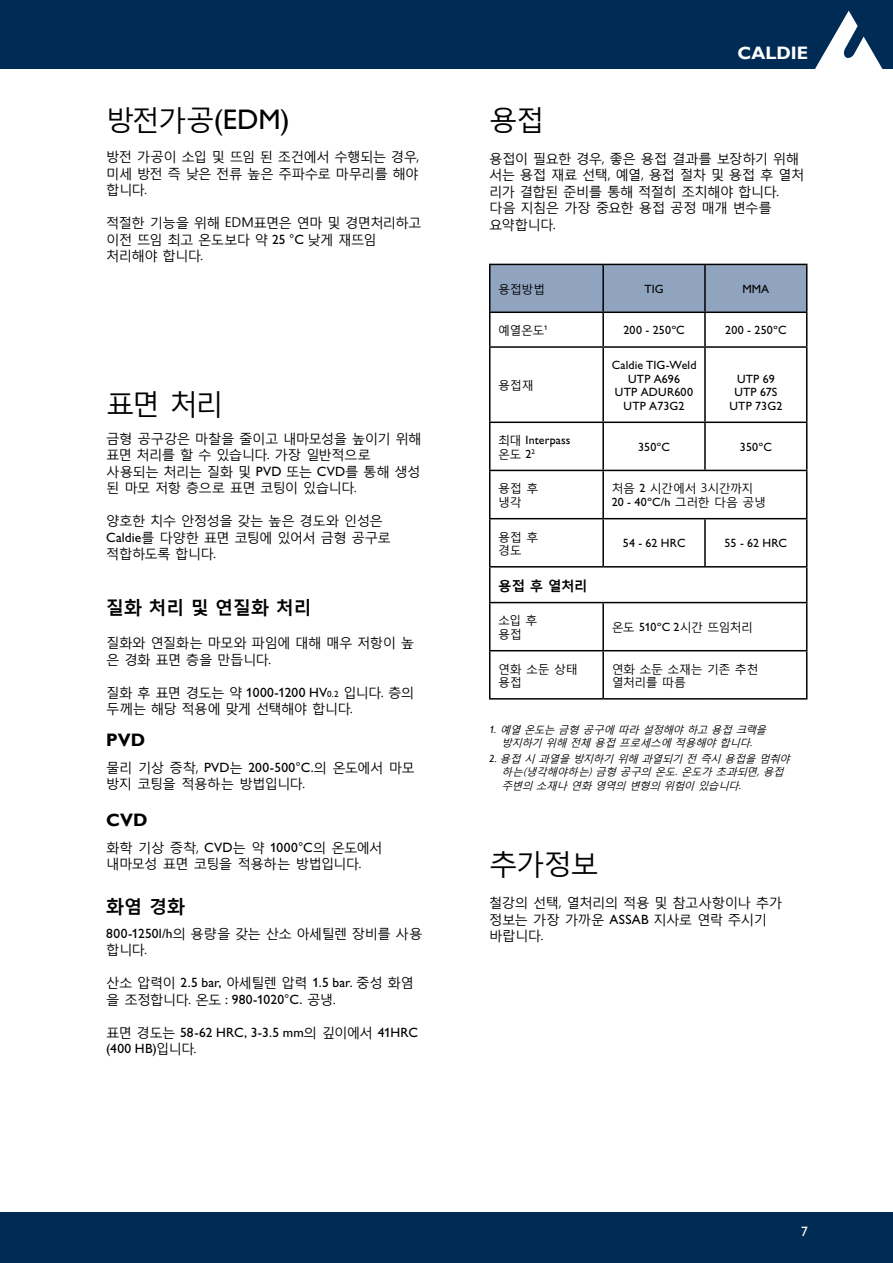
<style>
.page{position:relative;width:893px;height:1263px;background:#fff}
.page>*{position:absolute;margin:0;border:0;box-sizing:border-box;transform-origin:0 0}
.t1{font:28.5px "Malgun Gothic";letter-spacing:-.06em;color:#000}
.t2{font:28.5px "Assab Gill";color:#000}
.t3{font:700 18px "Malgun Gothic";color:#000}
.t4{font:700 18px "Uddeholm Gill";color:#fff}
.t5{font:700 18px "Uddeholm Gill";color:#000}
.t6{font:13.5px/16.5px "Malgun Gothic";letter-spacing:-.055em;color:#000}
.t7{font:13.5px/16.5px "Assab Gill";letter-spacing:.005em;color:#000}
.t8{font:700 13.5px "Malgun Gothic";color:#000}
.t9{font:13.5px "Uddeholm Gill";color:#fff}
.t10{font:12px/13.5px "Assab Gill";letter-spacing:.015em;color:#000;text-align:center}
.t11{font:12px/13.5px "Malgun Gothic";letter-spacing:-.04em;color:#000}
.t12{font:12px "Uddeholm Gill";letter-spacing:.01em;color:#000}
.t13{font:italic 10.5px/13.5px "Malgun Gothic";color:#000;text-align:center}
.s1{font-family:"Malgun Gothic"}
.s2{font-family:"Assab Gill"}
.s3{font-family:"Uddeholm Gill"}
.s4{font-family:"Assab Gill";font-size:9px}
</style>
<div class="page">
<div style="left:0;top:1212px;width:893px;height:51px;background:#002b54"></div>
<div style="left:0;top:0;width:893px;height:68px;background:#002b54"></div>
<svg style="left:811px;top:11px;width:76px;height:58px"></svg>
<div style="left:490px;top:265px;width:316px;height:46px;background:#90a4c0"></div>
<hr style="left:489px;top:264px;width:114px;height:1px;background:#000">
<hr style="left:489px;top:265px;width:1px;height:46px;background:#000">
<hr style="left:603px;top:264px;width:102px;height:1px;background:#000">
<hr style="left:602px;top:265px;width:2px;height:46px;background:#000">
<hr style="left:705px;top:264px;width:102px;height:1px;background:#000">
<hr style="left:704px;top:265px;width:2px;height:46px;background:#000">
<hr style="left:806px;top:265px;width:1px;height:46px;background:#000">
<hr style="left:489px;top:311px;width:114px;height:2px;background:#000">
<hr style="left:489px;top:313px;width:1px;height:33px;background:#000">
<hr style="left:603px;top:311px;width:102px;height:2px;background:#000">
<hr style="left:602px;top:313px;width:2px;height:33px;background:#000">
<hr style="left:705px;top:311px;width:102px;height:2px;background:#000">
<hr style="left:704px;top:313px;width:2px;height:33px;background:#000">
<hr style="left:806px;top:313px;width:1px;height:33px;background:#000">
<hr style="left:489px;top:346px;width:114px;height:2px;background:#000">
<hr style="left:489px;top:348px;width:1px;height:73px;background:#000">
<hr style="left:603px;top:346px;width:102px;height:2px;background:#000">
<hr style="left:602px;top:348px;width:2px;height:73px;background:#000">
<hr style="left:705px;top:346px;width:102px;height:2px;background:#000">
<hr style="left:704px;top:348px;width:2px;height:73px;background:#000">
<hr style="left:806px;top:348px;width:1px;height:73px;background:#000">
<hr style="left:489px;top:421px;width:114px;height:2px;background:#000">
<hr style="left:489px;top:423px;width:1px;height:47px;background:#000">
<hr style="left:603px;top:421px;width:102px;height:2px;background:#000">
<hr style="left:602px;top:423px;width:2px;height:47px;background:#000">
<hr style="left:705px;top:421px;width:102px;height:2px;background:#000">
<hr style="left:704px;top:423px;width:2px;height:47px;background:#000">
<hr style="left:806px;top:423px;width:1px;height:47px;background:#000">
<hr style="left:489px;top:470px;width:114px;height:1px;background:#000">
<hr style="left:489px;top:471px;width:1px;height:47px;background:#000">
<hr style="left:603px;top:470px;width:102px;height:1px;background:#000">
<hr style="left:602px;top:471px;width:2px;height:47px;background:#000">
<hr style="left:705px;top:470px;width:102px;height:1px;background:#000">
<hr style="left:806px;top:471px;width:1px;height:47px;background:#000">
<hr style="left:489px;top:518px;width:114px;height:1px;background:#000">
<hr style="left:489px;top:519px;width:1px;height:47px;background:#000">
<hr style="left:603px;top:518px;width:102px;height:1px;background:#000">
<hr style="left:602px;top:519px;width:2px;height:47px;background:#000">
<hr style="left:705px;top:518px;width:102px;height:1px;background:#000">
<hr style="left:704px;top:519px;width:2px;height:47px;background:#000">
<hr style="left:806px;top:519px;width:1px;height:47px;background:#000">
<hr style="left:489px;top:566px;width:114px;height:1px;background:#000">
<hr style="left:489px;top:567px;width:1px;height:35px;background:#000">
<hr style="left:603px;top:566px;width:102px;height:1px;background:#000">
<hr style="left:705px;top:566px;width:102px;height:1px;background:#000">
<hr style="left:806px;top:567px;width:1px;height:35px;background:#000">
<hr style="left:489px;top:602px;width:114px;height:1px;background:#000">
<hr style="left:489px;top:603px;width:1px;height:47px;background:#000">
<hr style="left:603px;top:602px;width:102px;height:1px;background:#000">
<hr style="left:602px;top:603px;width:2px;height:47px;background:#000">
<hr style="left:705px;top:602px;width:102px;height:1px;background:#000">
<hr style="left:806px;top:603px;width:1px;height:47px;background:#000">
<hr style="left:489px;top:650px;width:114px;height:1px;background:#000">
<hr style="left:489px;top:651px;width:1px;height:47px;background:#000">
<hr style="left:603px;top:650px;width:102px;height:1px;background:#000">
<hr style="left:602px;top:651px;width:2px;height:47px;background:#000">
<hr style="left:705px;top:650px;width:102px;height:1px;background:#000">
<hr style="left:806px;top:651px;width:1px;height:47px;background:#000">
<hr style="left:489px;top:698px;width:114px;height:2px;background:#000">
<hr style="left:603px;top:698px;width:102px;height:2px;background:#000">
<hr style="left:705px;top:698px;width:102px;height:2px;background:#000">
<h1 class="t2" style="left:106px;top:104px;width:185px"><span class="s1">방전가공</span>(EDM)</h1>
<p class="t6" style="left:106px;top:148px;width:315px;text-align:justify">방전 가공이 소입 및 뜨임 된 조건에서 수행되는 경우, 미세 방전 즉 낮은 전류 높은 주파수로 마무리를 해야 합니다.</p>
<p class="t6" style="left:106px;top:214px;width:317px">적절한 기능을 위해 EDM표면은 연마 및 경면처리하고 이전 뜨임 최고 온도보다 약 <span class="s2">25 °C</span> 낮게 재뜨임 처리해야 합니다.</p>
<h1 class="t1" style="left:106px;top:386px;width:119px">표면 처리</h1>
<p class="t6" style="left:106px;top:430px;width:317px">금형 공구강은 마찰을 줄이고 내마모성을 높이기 위해 표면 처리를 할 수 있습니다. 가장 일반적으로 사용되는 처리는 질화 및 <span class="s3">PVD</span> 또는 <span class="s2">CVD</span>를 통해 생성 된 마모 저항 층으로 표면 코팅이 있습니다.</p>
<p class="t6" style="left:106px;top:512px;width:286px">양호한 치수 안정성을 갖는 높은 경도와 인성은<br><span class="s2">Caldie</span>를 다양한 표면 코팅에 있어서 금형 공구로 적합하도록 합니다.</p>
<h2 class="t3" style="left:106px;top:595px;width:207px">질화 처리 및 연질화 처리</h2>
<p class="t6" style="left:106px;top:634px;width:310px">질화와 연질화는 마모와 파임에 대해 매우 저항이 높 은 경화 표면 층을 만듭니다.</p>
<p class="t6" style="left:106px;top:684px;width:310px">질화 후 표면 경도는 약 <span class="s2">1000-1200 HV</span><span class="s4">0.2</span> 입니다. 층의 두께는 해당 적용에 맞게 선택해야 합니다.</p>
<h2 class="t5" style="left:106px;top:730px;width:40px">PVD</h2>
<p class="t6" style="left:106px;top:759px;width:310px">물리 기상 증착, <span class="s2">PVD</span>는 <span class="s2">200-500°C.</span>의 온도에서 마모 방지 코팅을 적용하는 방법입니다.</p>
<h2 class="t5" style="left:106px;top:810px;width:43px">CVD</h2>
<p class="t6" style="left:106px;top:839px;width:278px">화학 기상 증착, <span class="s3">CVD</span>는 약 <span class="s2">1000°C</span>의 온도에서 내마모성 표면 코팅을 적용하는 방법입니다.</p>
<h2 class="t3" style="left:106px;top:895px;width:80px">화염 경화</h2>
<p class="t6" style="left:106px;top:925px;width:318px"><span class="s2">800-1250l/h</span>의 용량을 갖는 산소 아세틸렌 장비를 사용 합니다.</p>
<p class="t6" style="left:106px;top:974px;width:309px">산소 압력이 <span class="s2">2.5 bar,</span> 아세틸렌 압력 <span class="s2">1.5 bar.</span> 중성 화염 을 조정합니다. 온도 <span class="s2">: 980-1020°C.</span> 공냉.</p>
<p class="t7" style="left:106px;top:1024px;width:313px"><span class="s1">표면 경도는</span> 58-62 HRC, 3-3.5 mm<span class="s1">의 깊이에서</span> 41HRC (400 HB)<span class="s1">입니다.</span></p>
<h2 class="t4" style="left:737px;top:42px;width:72px">CALDIE</h2>
<h1 class="t1" style="left:489px;top:102px;width:58px">용접</h1>
<p class="t6" style="left:489px;top:150px;width:317px">용접이 필요한 경우, 좋은 용접 결과를 보장하기 위해 서는 용접 재료 선택, 예열, 용접 절차 및 용접 후 열처 리가 결합된 준비를 통해 적절히 조치해야 합니다. 다음 지침은 가장 중요한 용접 공정 매개 변수를 요약합니다.</p>
<p class="t11" style="left:498px;top:282px;width:48px">용접방법</p>
<p class="t10" style="left:644px;top:282px;width:21px">TIG</p>
<p class="t10" style="left:742px;top:282px;width:28px">MMA</p>
<p class="t11" style="left:498px;top:323px;width:51px">예열온도<sup>1</sup></p>
<p class="t10" style="left:623px;top:324px;width:63px">200 - 250ºC</p>
<p class="t10" style="left:725px;top:324px;width:63px">200 - 250ºC</p>
<p class="t11" style="left:498px;top:378px;width:37px">용접재</p>
<p class="t12" style="left:498px;top:434px;width:74px"><span class="s1">최대</span> Interpass</p>
<p class="t11" style="left:498px;top:447px;width:38px">온도 <span class="s3">2</span><sup>2</sup></p>
<p class="t10" style="left:612px;top:358px;width:86px">Caldie TIG-Weld<br>UTP A696<br>UTP ADUR600<br>UTP A73G2</p>
<p class="t10" style="left:729px;top:372px;width:54px">UTP 69<br>UTP 67S<br>UTP 73G2</p>
<p class="t10" style="left:638px;top:440px;width:33px">350ºC</p>
<p class="t10" style="left:740px;top:440px;width:33px">350ºC</p>
<p class="t11" style="left:498px;top:481px;width:42px">용접 후 냉각</p>
<p class="t11" style="left:612px;top:482px;width:143px">처음 <span class="s2">2</span> 시간에서 3시간까지</p>
<p class="t10" style="left:612px;top:495px;width:156px">20 - 40ºC/h <span class="s1">그러한 다음 공냉</span></p>
<p class="t11" style="left:498px;top:530px;width:42px">용접 후 경도</p>
<p class="t10" style="left:623px;top:537px;width:64px">54 - 62 HRC</p>
<p class="t10" style="left:725px;top:537px;width:64px">55 - 62 HRC</p>
<p class="t8" style="left:498px;top:577px;width:91px">용접 후 열처리</p>
<p class="t11" style="left:498px;top:614px;width:41px">소입 후 용접</p>
<p class="t11" style="left:612px;top:620px;width:143px">온도 <span class="s2">510ºC 2</span>시간 뜨임처리</p>
<p class="t11" style="left:498px;top:662px;width:81px">연화 소둔 상태 용접</p>
<p class="t11" style="left:612px;top:662px;width:149px">연화 소둔 소재는 기존 추천 열처리를 따름</p>
<p class="t13" style="left:489px;top:722px;width:282px"><span class="s2">1 .</span> 예열 온도는 금형 공구에 따라 설정해야 하고 용접 크랙을 방지하기 위해 전체 용접 프로세스에 적용해야 합니다.</p>
<p class="t13" style="left:502px;top:751px;width:293px;text-align:left;text-indent:-13px"><span class="s2">2 .</span> 용접 시 과열을 방지하기 위해 과열되기 전 즉시 용접을 멈춰야 하는(냉각해야하는)금형 공구의 온도.온도가 초과되면,용접 주변의 소재나 연화 영역의 변형의 위험이 있습니다.</p>
<h1 class="t1" style="left:489px;top:847px;width:111px">추가정보</h1>
<p class="t6" style="left:489px;top:894px;width:295px">철강의 선택, 열처리의 적용 및 참고사항이나 추가 정보는 가장 가까운 <span class="s2">ASSAB</span> 지사로 연락 주시기 바랍니다.</p>
<p class="t9" style="left:801px;top:1224px;width:8px">7</p>
</div>
